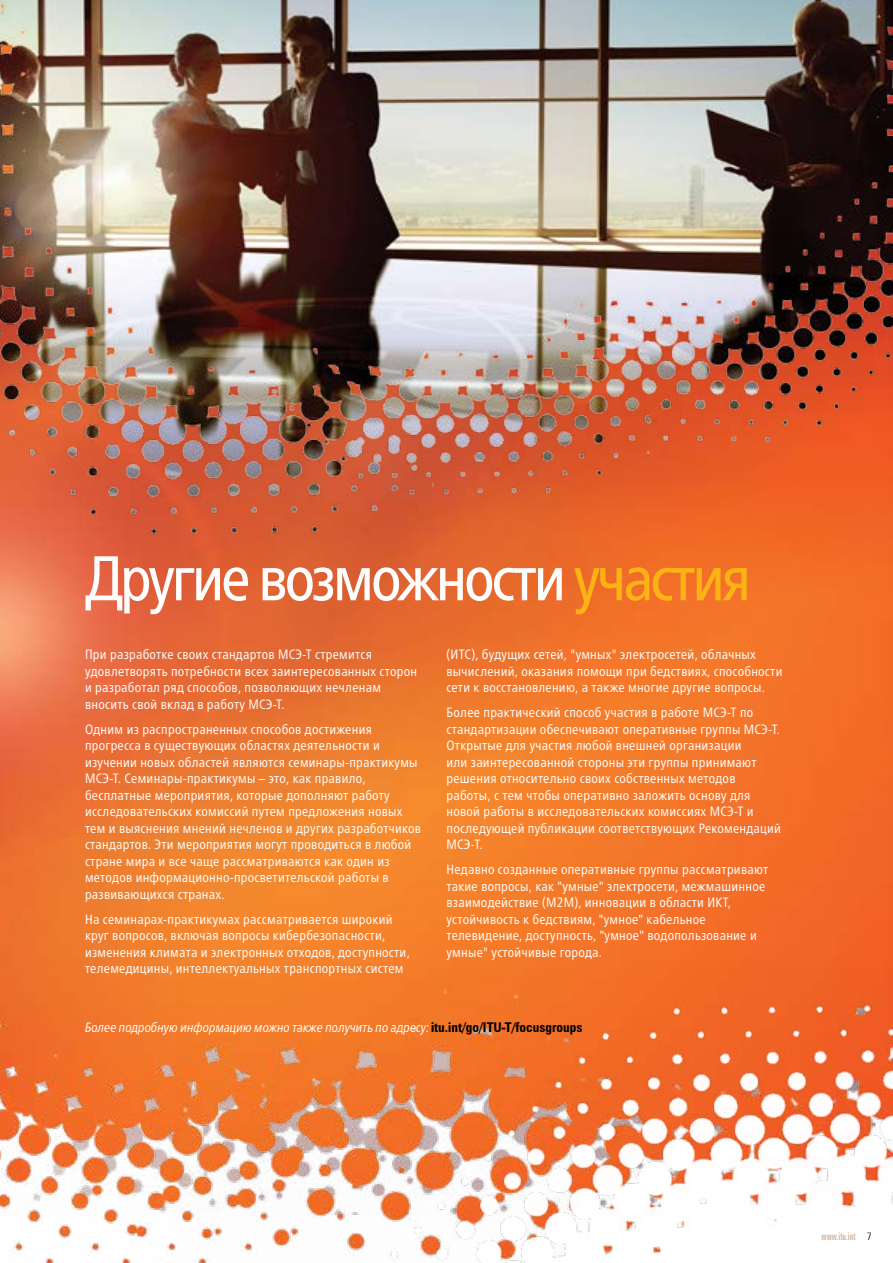
<style>
.page{position:relative;width:893px;height:1263px;background:#fff}
.page>*{position:absolute;margin:0;border:0;box-sizing:border-box;transform-origin:0 0}
.t1{font:condensed 63px "Frutiger Neue LTW1 G";letter-spacing:-.05em;color:#fff}
.t2{font:condensed 13.5px/16.5px "Frutiger Neue LTW1 G";letter-spacing:.02em;color:#fff}
.t3{font:italic condensed 13.5px "Frutiger Neue LTW1 G";color:#fff}
.t4{font:extra-condensed 10.5px "Zurich BT";color:#cdaf97}
.s1{color:#fcb316}
.s2{font-family:"Myriad Pro";font-stretch:normal}
.s3{font-family:"Zurich BT";font-weight:700;font-style:normal;color:#000}
.s4{font-weight:300;font-stretch:condensed;color:#000}
</style>
<div class="page">
<img style="left:0;top:591px;width:893px;height:672px">
<img style="left:176px;top:965px;width:717px;height:298px">
<img style="left:0;top:0;width:893px;height:591px">
<h1 class="t1" style="left:85px;top:541px;width:668px">Другие возможности <span class="s1">участия</span></h1>
<p class="t2" style="left:85px;top:646px;width:334px">При разработке своих стандартов МСЭ-T стремится удовлетворять потребности всех заинтересованных сторон и разработал ряд способов, позволяющих нечленам вносить свой вклад в работу МСЭ-Т.</p>
<p class="t2" style="left:85px;top:721px;width:337px">Одним из распространенных способов достижения прогресса в существующих областях деятельности и изучении новых областей являются семинары-практикумы МСЭ-Т. Семинары-практикумы – это, как правило, бесплатные мероприятия, которые дополняют работу исследовательских комиссий путем предложения новых тем и выяснения мнений нечленов и других разработчиков стандартов. Эти мероприятия могут проводиться в любой стране мира и все чаще рассматриваются как один из методов информационно-просветительской работы в развивающихся странах.</p>
<p class="t2" style="left:85px;top:911px;width:326px">На семинарах-практикумах рассматривается широкий круг вопросов, включая вопросы кибербезопасности, изменения климата и электронных отходов, доступности, телемедицины, интеллектуальных транспортных систем</p>
<p class="t2" style="left:446px;top:646px;width:337px">(ИТС), будущих сетей, "умных" электросетей, облачных вычислений, оказания помощи при бедствиях, способности сети к восстановлению, а также многие другие вопросы.</p>
<p class="t2" style="left:446px;top:704px;width:336px">Более практический способ участия в работе МСЭ-Т по стандартизации обеспечивают оперативные группы МСЭ-Т.<br>Открытые для участия любой внешней организации<br>или заинтересованной стороны эти группы принимают решения относительно своих собственных методов работы, с тем чтобы оперативно заложить основу для новой работы в исследовательских комиссиях МСЭ-Т и последующей публикации соответствующих Рекомендаций МСЭ-Т.</p>
<p class="t2" style="left:446px;top:861px;width:323px">Недавно созданные оперативные группы рассматривают такие вопросы, как <span class="s2">"</span>умные<span class="s2">"</span> электросети, межмашинное взаимодействие (М2М), инновации в области ИКТ, устойчивость к бедствиям, <span class="s2">"</span>умное<span class="s2">"</span> кабельное телевидение, доступность, <span class="s2">"</span>умное<span class="s2">"</span> водопользование и умные" устойчивые города.</p>
<p class="t3" style="left:85px;top:1019px;width:499px">Более подробную информацию можно также получить по адресу: <span class="s3">itu.int/go/ITU-T/focusgroups</span></p>
<p class="t4" style="left:822px;top:1230px;width:51px">www.itu.int <span class="s4">7</span></p>
</div>
